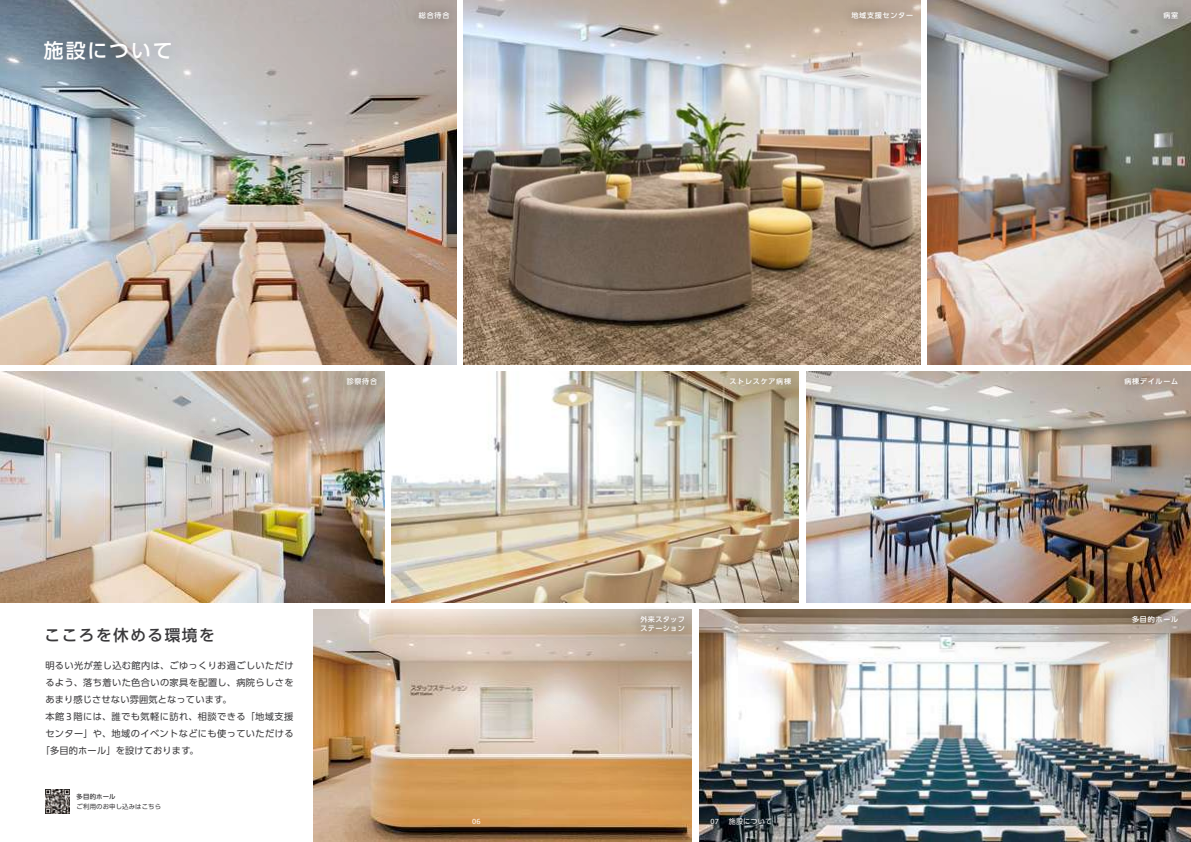
<style>
.page{position:relative;width:1191px;height:842px;background:#fff}
.page>*{position:absolute;margin:0;border:0;box-sizing:border-box;transform-origin:0 0}
.t1{font:500 19.8px "UD Shin Go Pro";letter-spacing:.1em;color:#fff}
.t2{font:500 15.6px "UD Shin Go Pro";letter-spacing:.1em;color:#39383a}
.t3{font:9.2px "UD Shin Go Pro";letter-spacing:.04em;color:#39383a}
.t4{font:9.2px "UD Shin Go Pro";letter-spacing:.015em;color:#39383a}
.t5{font:7.4px "Allumi Pro";color:#fff}
.t6{font:500 7.1px "UD Shin Go Pro";letter-spacing:.1em;color:#fff}
.t7{font:500 7.1px/9.2px "UD Shin Go Pro";letter-spacing:.05em;color:#fff}
.t8{font:7.1px "UD Shin Go Pro";letter-spacing:.025em;color:#fff}
.t9{font:6.4px "UD Shin Go Pro";letter-spacing:.02em;color:#39383a}
.t10{font:500 6.4px "UD Shin Go Pro";letter-spacing:.02em;color:#39383a}
.s1{font-family:"Allumi Pro";font-size:10.2px}
</style>
<div class="page">
<img style="left:463px;top:0;width:457px;height:364px">
<img style="left:927px;top:0;width:264px;height:364px">
<img style="left:0;top:0;width:456px;height:364px">
<img style="left:0;top:371px;width:384px;height:231px">
<img style="left:391px;top:371px;width:407px;height:231px">
<img style="left:806px;top:371px;width:385px;height:231px">
<img style="left:18px;top:15px;width:180px;height:76px">
<img style="left:699px;top:609px;width:492px;height:233px">
<svg style="left:313px;top:609px;width:379px;height:233px;background:#c8a988"></svg>
<img style="left:402px;top:0;width:65px;height:38px">
<img style="left:330px;top:361px;width:64px;height:43px">
<img style="left:712px;top:361px;width:96px;height:43px">
<img style="left:623px;top:599px;width:79px;height:52px">
<img style="left:1107px;top:361px;width:84px;height:43px">
<img style="left:1115px;top:599px;width:76px;height:43px">
<img style="left:834px;top:0;width:96px;height:38px">
<img style="left:1146px;top:0;width:45px;height:38px">
<img style="left:45px;top:789px;width:24px;height:25px">
<img style="left:706px;top:813px;width:70px;height:18px">
<h1 class="t1" style="left:44px;top:35px;width:130px">施設について</h1>
<p class="t6" style="left:419px;top:10px;width:32px">総合待合</p>
<p class="t6" style="left:851px;top:10px;width:63px">地域支援センター</p>
<p class="t6" style="left:1163px;top:10px;width:16px">病室</p>
<p class="t6" style="left:347px;top:376px;width:32px">診察待合</p>
<p class="t6" style="left:729px;top:376px;width:63px">ストレスケア病棟</p>
<h2 class="t2" style="left:45px;top:622px;width:171px">こころを休める環境を</h2>
<p class="t3" style="left:45px;top:658px;width:250px">明るい光が差し込む館内は、ごゆっくりお過ごしいただけ</p>
<p class="t3" style="left:45px;top:675px;width:250px">るよう、落ち着いた色合いの家具を配置し、病院らしさを</p>
<p class="t4" style="left:45px;top:692px;width:188px">あまり感じさせない雰囲気となっています。</p>
<p class="t3" style="left:45px;top:708px;width:250px">本館 <span class="s1">3</span> 階には、誰でも気軽に訪れ、相談できる「地域支援</p>
<p class="t3" style="left:45px;top:726px;width:250px">センター」や、地域のイベントなどにも使っていただける</p>
<p class="t4" style="left:41px;top:743px;width:160px">「多目的ホール」を設けております。</p>
<p class="t10" style="left:77px;top:791px;width:40px">多目的ホール</p>
<p class="t9" style="left:77px;top:801px;width:86px">ご利用のお申し込みはこちら</p>
<p class="t7" style="left:640px;top:615px;width:46px">外来スタッフステーション</p>
<p class="t5" style="left:472px;top:816px;width:10px">06</p>
<p class="t5" style="left:710px;top:816px;width:10px">07</p>
<p class="t8" style="left:729px;top:815px;width:45px">施設について</p>
<p class="t6" style="left:1124px;top:376px;width:55px">病棟デイルーム</p>
<p class="t6" style="left:1132px;top:614px;width:48px">多目的ホール</p>
</div>
